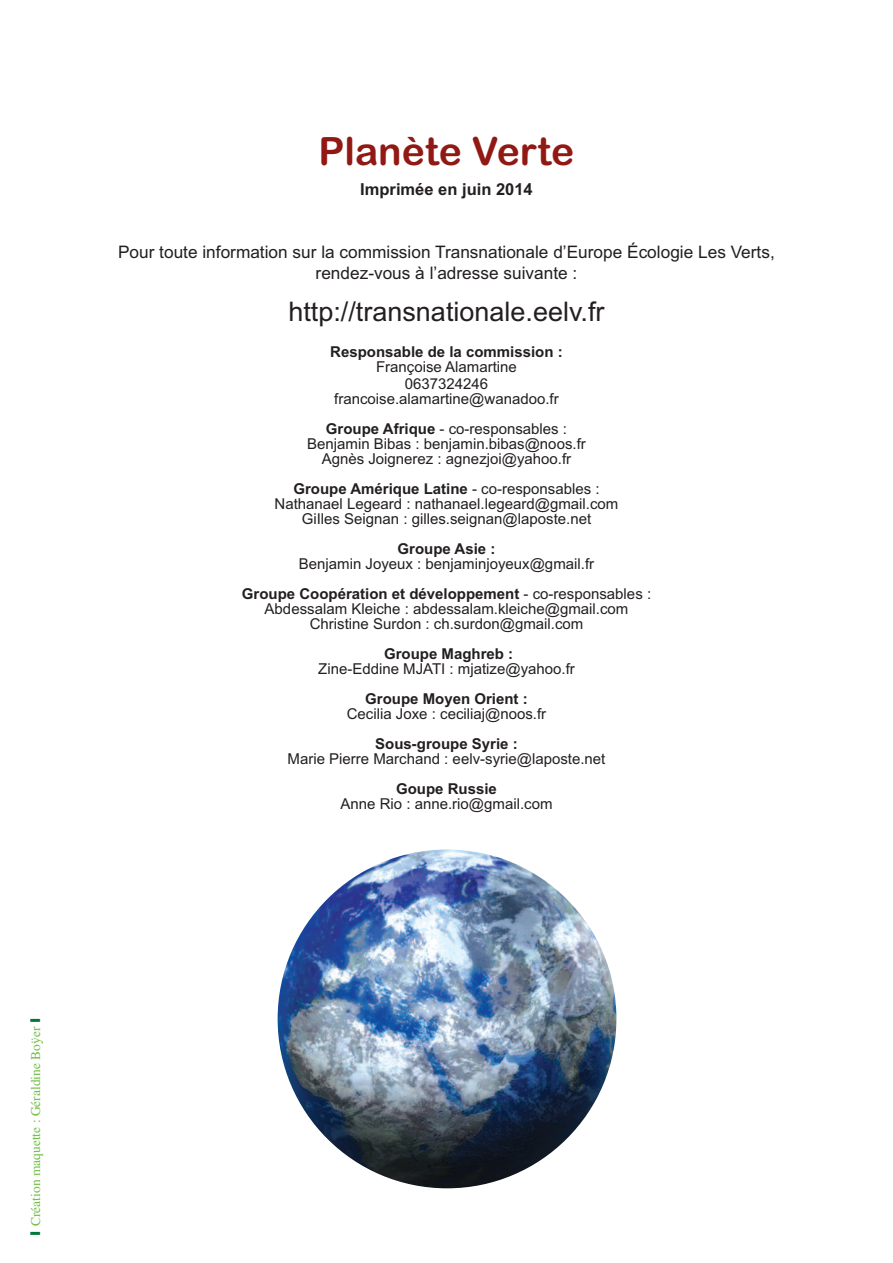
<style>
.page{position:relative;width:893px;height:1263px;background:#fff}
.page>*{position:absolute;margin:0;border:0;box-sizing:border-box;transform-origin:0 0}
.t1{font:39px "Arial Rounded MT Bold";color:#911914}
.t2{font:27px "Arial";color:#231f20}
.t3{font:17.25px/21px "Arial";color:#231f20;text-align:center}
.t4{font:700 16.5px "Arial";color:#231f20}
.t5{font:15px/15px "Arial";color:#231f20;text-align:center}
.t6{font:700 15px "Arial";color:#231f20}
.t7{font:13.5px "Times";color:#71bf44}
.s1{font-weight:700}
.s2{font-family:"Arial";font-weight:900;color:#00783a}
</style>
<div class="page">
<img style="left:278px;top:849px;width:338px;height:339px;border-radius:50%">
<h1 class="t1" style="left:319px;top:129px;width:257px">Planète Verte</h1>
<p class="t4" style="left:360px;top:180px;width:174px">imprimée en juin 2014</p>
<p class="t3" style="left:118px;top:242px;width:658px">Pour toute information sur la commission Transnationale d’Europe Écologie Les Verts, rendez-vous à l’adresse suivante :</p>
<h2 class="t2" style="left:288px;top:296px;width:318px">http://transnationale.eelv.fr</h2>
<p class="t6" style="left:330px;top:343px;width:234px">responsable de la commission :</p>
<p class="t5" style="left:376px;top:359px;width:142px;line-height:16.5px">Françoise Alamartine<br>0637324246</p>
<p class="t5" style="left:326px;top:383px;width:243px;line-height:30px">francoise.alamartine@wanadoo.fr <span class="s1">groupe afrique</span> - co-responsables :</p>
<p class="t5" style="left:307px;top:436px;width:280px">Benjamin Bibas : benjamin.bibas@noos.fr<br>Agnès Joignerez : agnezjoi@yahoo.fr</p>
<p class="t5" style="left:275px;top:481px;width:345px"><span class="s1">groupe amérique latine</span> - co-responsables :<br>Nathanael Legeard : nathanael.legeard@gmail.com<br>GiIles Seignan : gilles.seignan@laposte.net</p>
<p class="t6" style="left:398px;top:540px;width:99px">groupe asie :</p>
<p class="t5" style="left:242px;top:548px;width:411px;line-height:30px">Benjamin Joyeux : benjaminjoyeux@gmail.fr<br><span class="s1">groupe coopération et développement</span> - co-responsables :</p>
<p class="t5" style="left:265px;top:601px;width:365px">Abdessalam Kleiche : abdessalam.kleiche@gmail.com<br>Christine Surdon : ch.surdon@gmail.com</p>
<p class="t6" style="left:384px;top:645px;width:131px">groupe maghreb :</p>
<p class="t5" style="left:318px;top:661px;width:258px">Zine-Eddine MJATI : mjatize@yahoo.fr</p>
<p class="t6" style="left:365px;top:690px;width:164px">groupe moyen orient :</p>
<p class="t5" style="left:347px;top:706px;width:201px">Cecilia Joxe : ceciliaj@noos.fr</p>
<p class="t6" style="left:375px;top:735px;width:144px">sous-groupe syrie :</p>
<p class="t5" style="left:288px;top:751px;width:319px">Marie Pierre Marchand : eelv-syrie@laposte.net</p>
<p class="t6" style="left:396px;top:780px;width:102px">goupe russie</p>
<p class="t5" style="left:340px;top:796px;width:213px">Anne Rio : anne.rio@gmail.com</p>
<p class="t7" style="left:28px;top:1236px;width:219px;rotate:-90deg"><span class="s2">I</span> Création maquette : Géraldine Boÿer <span class="s2">I</span></p>
</div>
